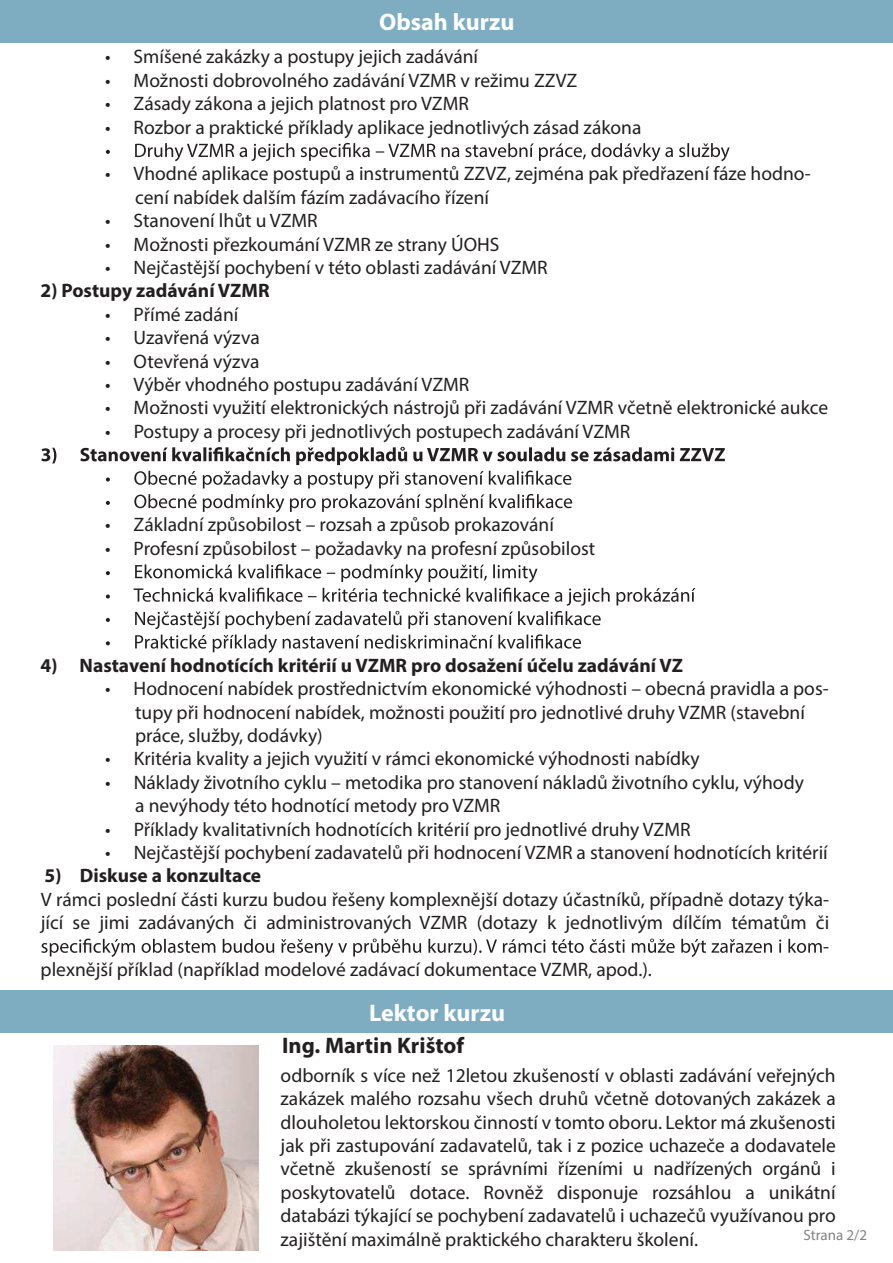
<style>
.page{position:relative;width:893px;height:1263px;background:#fff}
.page>*{position:absolute;margin:0;border:0;box-sizing:border-box;transform-origin:0 0}
.t1{font:700 24px "Myriad Pro";color:#fff}
.t2{font:700 22.5px "Myriad Pro";color:#231f20}
.t3{font:19.5px/23.4px "Myriad Pro";color:#231f20}
.t4{font:700 19.5px "Myriad Pro";color:#231f20}
.t5{font:15px "Myriad Pro";color:#808285}
</style>
<div class="page">
<div style="left:0;top:0;width:893px;height:42px;background:#7eadc2"></div>
<div style="left:0;top:990px;width:893px;height:42px;background:#7eadc2"></div>
<svg style="left:106px;top:143px;width:624px;height:18px"></svg>
<svg style="left:41px;top:447px;width:684px;height:65px"></svg>
<svg style="left:106px;top:564px;width:589px;height:89px"></svg>
<svg style="left:41px;top:938px;width:781px;height:19px"></svg>
<img style="left:54px;top:1045px;width:204px;height:205px">
<p class="t1" style="left:379px;top:6px;width:137px">Obsah kurzu</p>
<p class="t3" style="left:105px;top:45px;width:374px">• Smíšené zakázky a postupy jejich zadávání</p>
<p class="t3" style="left:105px;top:68px;width:474px">• Možnosti dobrovolného zadávání VZMR v režimu ZZVZ</p>
<p class="t3" style="left:105px;top:92px;width:365px">• Zásady zákona a jejich platnost pro VZMR</p>
<p class="t3" style="left:105px;top:115px;width:538px">• Rozbor a praktické příklady aplikace jednotlivých zásad zákona</p>
<p class="t3" style="left:135px;top:162px;width:677px;text-indent:-30px">• Vhodné aplikace postupů a instrumentů ZZVZ, zejména pak předřazení fáze hodno&shy;cení nabídek dalším fázím zadávacího řízení</p>
<p class="t3" style="left:105px;top:209px;width:214px">• Stanovení lhůt u VZMR</p>
<p class="t3" style="left:105px;top:232px;width:396px">• Možnosti přezkoumání VZMR ze strany ÚOHS</p>
<p class="t3" style="left:105px;top:255px;width:444px">• Nejčastější pochybení v této oblasti zadávání VZMR</p>
<p class="t4" style="left:41px;top:278px;width:230px">2) Postupy zadávání VZMR</p>
<p class="t3" style="left:105px;top:302px;width:135px">• Přímé zadání</p>
<p class="t3" style="left:105px;top:326px;width:156px">• Uzavřená výzva</p>
<p class="t3" style="left:105px;top:349px;width:156px">• Otevřená výzva</p>
<p class="t3" style="left:105px;top:372px;width:366px">• Výběr vhodného postupu zadávání VZMR</p>
<p class="t3" style="left:105px;top:396px;width:725px">• Možnosti využití elektronických nástrojů při zadávání VZMR včetně elektronické aukce</p>
<p class="t3" style="left:105px;top:419px;width:527px">• Postupy a procesy při jednotlivých postupech zadávání VZMR</p>
<p class="t3" style="left:105px;top:513px;width:450px">• Základní způsobilost – rozsah a způsob prokazování</p>
<p class="t3" style="left:105px;top:536px;width:492px">• Profesní způsobilost – požadavky na profesní způsobilost</p>
<p class="t4" style="left:41px;top:652px;width:644px">4) Nastavení hodnotících kritérií u VZMR pro dosažení účelu zadávání VZ</p>
<p class="t3" style="left:135px;top:677px;width:695px;text-indent:-30px">• Hodnocení nabídek prostřednictvím ekonomické výhodnosti – obecná pravidla a pos&shy;tupy při hodnocení nabídek, možnosti použití pro jednotlivé druhy VZMR (stavební práce, služby, dodávky)</p>
<p class="t3" style="left:105px;top:747px;width:596px">• Kritéria kvality a jejich využití v rámci ekonomické výhodnosti nabídky</p>
<p class="t3" style="left:135px;top:770px;width:670px;text-indent:-30px">• Náklady životního cyklu – metodika pro stanovení nákladů životního cyklu, výhody a nevýhody této hodnotící metody pro VZMR</p>
<p class="t3" style="left:105px;top:817px;width:587px">• Příklady kvalitativních hodnotících kritérií pro jednotlivé druhy VZMR</p>
<p class="t3" style="left:105px;top:840px;width:724px">• Nejčastější pochybení zadavatelů při hodnocení VZMR a stanovení hodnotících kritérií</p>
<p class="t4" style="left:45px;top:863px;width:218px">5) Diskuse a konzultace</p>
<p class="t3" style="left:41px;top:887px;width:790px">V rámci poslední části kurzu budou řešeny komplexnější dotazy účastníků, případně dotazy týka-</p>
<p class="t3" style="left:41px;top:911px;width:790px">jící se jimi zadávaných či administrovaných VZMR (dotazy k jednotlivým dílčím tématům či</p>
<p class="t3" style="left:823px;top:934px;width:7px">-</p>
<p class="t3" style="left:41px;top:957px;width:613px">plexnější příklad (například modelové zadávací dokumentace VZMR, apod.).</p>
<p class="t1" style="left:369px;top:997px;width:137px">Lektor kurzu</p>
<p class="t2" style="left:282px;top:1031px;width:184px">Ing. Martin Krištof</p>
<p class="t3" style="left:281px;top:1063px;width:557px;text-align:justify">odborník s více než 12letou zkušeností v oblasti zadávání veřejných zakázek malého rozsahu všech druhů včetně dotovaných zakázek a dlouholetou lektorskou činností v tomto oboru. Lektor má zkušenosti jak při zastupování zadavatelů, tak i z pozice uchazeče a dodavatele včetně zkušeností se správními řízeními u nadřízených orgánů i poskytovatelů dotace. Rovněž disponuje rozsáhlou a unikátní databázi týkající se pochybení zadavatelů i uchazečů využívanou pro zajištění maximálně praktického charakteru školení.</p>
<p class="t5" style="left:803px;top:1225px;width:65px">Strana 2/2</p>
</div>
